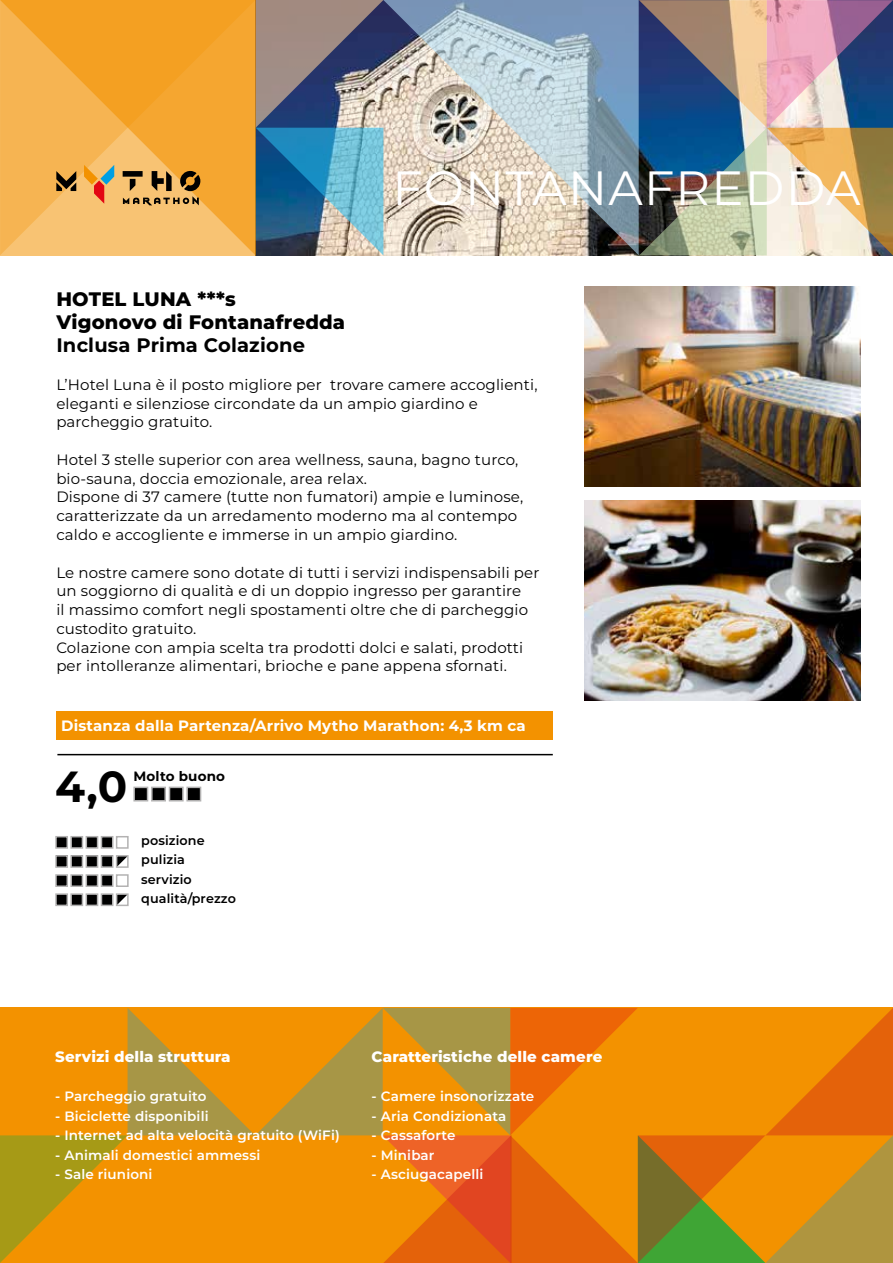
<style>
.page{position:relative;width:893px;height:1263px;background:#fff}
.page>*{position:absolute;margin:0;border:0;box-sizing:border-box;transform-origin:0 0}
.t1{font:48px "Montserrat";letter-spacing:.025em;color:#fff}
.t2{font:700 43.5px "Montserrat";color:#000}
.t3{font:800 19.5px/23.4px "Montserrat";letter-spacing:.01em;color:#000}
.t4{font:700 19.5px "Montserrat";letter-spacing:.01em;color:#000}
.t5{font:15px/18.8px "Montserrat";letter-spacing:.01em;color:#000}
.t6{font:700 15px "Montserrat";letter-spacing:.01em;color:#fff}
.t7{font:800 15px "Montserrat";letter-spacing:.01em;color:#fff}
.t8{font:600 13.5px "Montserrat";letter-spacing:.01em;color:#fff}
.t9{font:700 13.5px "Montserrat";letter-spacing:.01em;color:#000}
.t10{font:600 12.75px/19.5px "Montserrat";letter-spacing:.01em;color:#000}
</style>
<div class="page">
<svg style="left:0;top:1008px;width:893px;height:255px;background:#dd890e"></svg>
<svg style="left:383px;top:0;width:256px;height:255px;background:#b0b7b9"></svg>
<img style="left:639px;top:0;width:254px;height:255px">
<svg style="left:256px;top:0;width:127px;height:255px;background:#658297"></svg>
<img style="left:584px;top:287px;width:276px;height:200px">
<img style="left:584px;top:501px;width:276px;height:199px">
<div style="left:56px;top:711px;width:497px;height:29px;background:#f39200"></div>
<hr style="left:57px;top:754px;width:496px;height:1px;background:#000">
<div style="left:134px;top:787px;width:14px;height:14px;background:#000"></div>
<div style="left:133px;top:787px;width:15px;height:14px;border:2px solid #b3b2b2"></div>
<div style="left:152px;top:787px;width:13px;height:14px;background:#000"></div>
<div style="left:151px;top:787px;width:15px;height:14px;border:2px solid #b3b2b2"></div>
<div style="left:170px;top:787px;width:13px;height:14px;background:#000"></div>
<div style="left:169px;top:787px;width:15px;height:14px;border:2px solid #b3b2b2"></div>
<div style="left:187px;top:787px;width:14px;height:14px;background:#000"></div>
<div style="left:186px;top:787px;width:15px;height:14px;border:2px solid #b3b2b2"></div>
<div style="left:56px;top:856px;width:11px;height:11px;background:#000"></div>
<div style="left:55px;top:855px;width:13px;height:13px;border:2px solid #b3b2b2"></div>
<div style="left:71px;top:856px;width:11px;height:11px;background:#000"></div>
<div style="left:70px;top:855px;width:13px;height:13px;border:2px solid #b3b2b2"></div>
<div style="left:86px;top:856px;width:12px;height:11px;background:#000"></div>
<div style="left:86px;top:855px;width:12px;height:13px;border:2px solid #b3b2b2"></div>
<div style="left:101px;top:856px;width:12px;height:11px;background:#000"></div>
<div style="left:101px;top:855px;width:12px;height:13px;border:2px solid #b3b2b2"></div>
<svg style="left:119px;top:858px;width:7px;height:7px"></svg>
<div style="left:116px;top:855px;width:13px;height:13px;border:2px solid #b3b2b2"></div>
<div style="left:56px;top:875px;width:11px;height:11px;background:#000"></div>
<div style="left:55px;top:874px;width:13px;height:13px;border:2px solid #b3b2b2"></div>
<div style="left:71px;top:875px;width:11px;height:11px;background:#000"></div>
<div style="left:70px;top:874px;width:13px;height:13px;border:2px solid #b3b2b2"></div>
<div style="left:86px;top:875px;width:12px;height:11px;background:#000"></div>
<div style="left:86px;top:874px;width:12px;height:13px;border:2px solid #b3b2b2"></div>
<div style="left:101px;top:875px;width:12px;height:11px;background:#000"></div>
<div style="left:101px;top:874px;width:12px;height:13px;border:2px solid #b3b2b2"></div>
<div style="left:116px;top:874px;width:13px;height:13px;border:2px solid #b3b2b2"></div>
<div style="left:56px;top:837px;width:11px;height:11px;background:#000"></div>
<div style="left:55px;top:836px;width:13px;height:13px;border:2px solid #b3b2b2"></div>
<div style="left:71px;top:837px;width:11px;height:11px;background:#000"></div>
<div style="left:70px;top:836px;width:13px;height:13px;border:2px solid #b3b2b2"></div>
<div style="left:86px;top:837px;width:12px;height:11px;background:#000"></div>
<div style="left:86px;top:836px;width:12px;height:13px;border:2px solid #b3b2b2"></div>
<div style="left:101px;top:837px;width:12px;height:11px;background:#000"></div>
<div style="left:101px;top:836px;width:12px;height:13px;border:2px solid #b3b2b2"></div>
<div style="left:116px;top:836px;width:13px;height:13px;border:2px solid #b3b2b2"></div>
<div style="left:56px;top:894px;width:11px;height:11px;background:#000"></div>
<div style="left:55px;top:893px;width:13px;height:13px;border:2px solid #b3b2b2"></div>
<div style="left:71px;top:894px;width:11px;height:11px;background:#000"></div>
<div style="left:70px;top:893px;width:13px;height:13px;border:2px solid #b3b2b2"></div>
<div style="left:86px;top:894px;width:12px;height:11px;background:#000"></div>
<div style="left:86px;top:893px;width:12px;height:13px;border:2px solid #b3b2b2"></div>
<div style="left:101px;top:894px;width:12px;height:11px;background:#000"></div>
<div style="left:101px;top:893px;width:12px;height:13px;border:2px solid #b3b2b2"></div>
<svg style="left:119px;top:896px;width:7px;height:7px"></svg>
<div style="left:116px;top:893px;width:13px;height:13px;border:2px solid #b3b2b2"></div>
<svg style="left:0;top:0;width:255px;height:255px;background:#f5ae44"></svg>
<svg style="left:84px;top:165px;width:30px;height:39px"></svg>
<svg style="left:56px;top:171px;width:20px;height:20px"></svg>
<svg style="left:123px;top:171px;width:77px;height:34px;background:#a68047"></svg>
<h1 class="t1" style="left:393px;top:156px;width:469px">FONTANAFREDDA</h1>
<h3 class="t3" style="left:56px;top:286px;width:290px">HOTEL LUNA ***s<br>Vigonovo di Fontanafredda</h3>
<h3 class="t4" style="left:56px;top:333px;width:250px">Inclusa Prima Colazione</h3>
<p class="t5" style="left:56px;top:375px;width:483px">L’Hotel Luna è il posto migliore per trovare camere accoglienti, eleganti e silenziose circondate da un ampio giardino e parcheggio gratuito.</p>
<p class="t5" style="left:56px;top:450px;width:468px">Hotel 3 stelle superior con area wellness, sauna, bagno turco, bio-sauna, doccia emozionale, area relax.<br>Dispone di 37 camere (tutte non fumatori) ampie e luminose, caratterizzate da un arredamento moderno ma al contempo caldo e accogliente e immerse in un ampio giardino.</p>
<p class="t5" style="left:56px;top:562px;width:485px">Le nostre camere sono dotate di tutti i servizi indispensabili per un soggiorno di qualità e di un doppio ingresso per garantire<br>il massimo comfort negli spostamenti oltre che di parcheggio custodito gratuito.<br>Colazione con ampia scelta tra prodotti dolci e salati, prodotti per intolleranze alimentari, brioche e pane appena sfornati.</p>
<p class="t6" style="left:61px;top:716px;width:466px">Distanza dalla Partenza/Arrivo Mytho Marathon: 4,3 km ca</p>
<h2 class="t2" style="left:55px;top:758px;width:74px">4,0</h2>
<p class="t9" style="left:133px;top:767px;width:93px">Molto buono</p>
<p class="t10" style="left:141px;top:830px;width:96px">posizione pulizia servizio qualità/prezzo</p>
<p class="t7" style="left:55px;top:1047px;width:177px">Servizi della struttura</p>
<p class="t8" style="left:55px;top:1087px;width:153px">- Parcheggio gratuito</p>
<p class="t8" style="left:55px;top:1107px;width:155px">- Biciclette disponibili</p>
<p class="t8" style="left:55px;top:1126px;width:286px">- Internet ad alta velocità gratuito (WiFi)</p>
<p class="t8" style="left:55px;top:1146px;width:207px">- Animali domestici ammessi</p>
<p class="t8" style="left:55px;top:1165px;width:99px">- Sale riunioni</p>
<p class="t7" style="left:372px;top:1047px;width:232px">Caratteristiche delle camere</p>
<p class="t8" style="left:372px;top:1087px;width:164px">- Camere insonorizzate</p>
<p class="t8" style="left:372px;top:1107px;width:136px">- Aria Condizionata</p>
<p class="t8" style="left:372px;top:1126px;width:85px">- Cassaforte</p>
<p class="t8" style="left:372px;top:1146px;width:64px">- Minibar</p>
<p class="t8" style="left:372px;top:1165px;width:113px">- Asciugacapelli</p>
</div>
